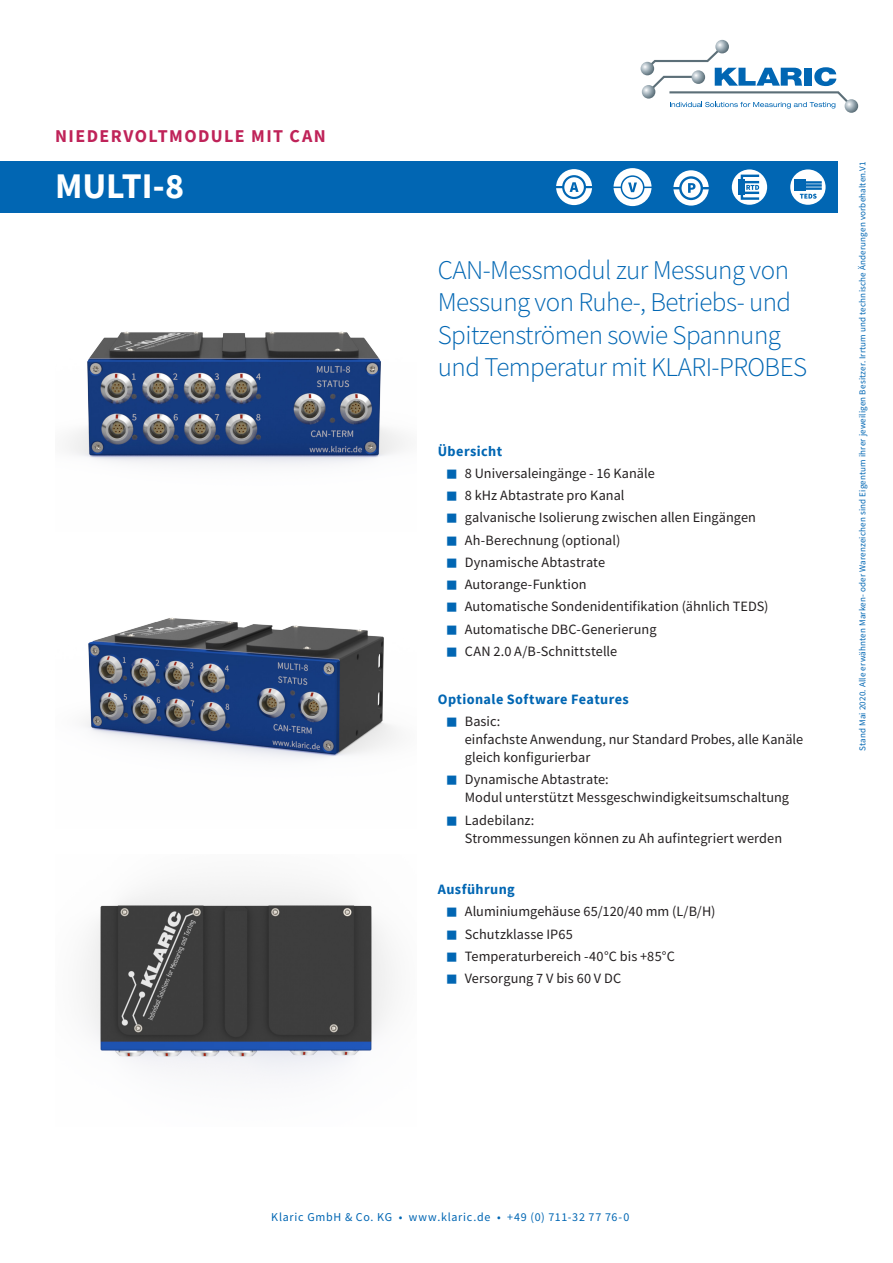
<style>
.page{position:relative;width:893px;height:1263px;background:#fff}
.page>*{position:absolute;margin:0;border:0;box-sizing:border-box;transform-origin:0 0}
.Produkt-Titel__Inhal{font:700 36px "Source Sans Pro";letter-spacing:-.01em;color:#fff}
.Produkt_Beschreibung{font:300 27px/32.4px "Source Sans Pro";letter-spacing:-.02em;color:#0166b3}
.Volt_Kategorie{font:700 18px "Source Sans Pro";letter-spacing:.08em;color:#bf2359}
.t1{font:14.25px/18px "Source Sans Pro";letter-spacing:.005em;color:#231f20}
.Zwischenüberschrift{font:700 14.25px "Source Sans Pro";letter-spacing:.03em;color:#0166b3}
.t2{font:12px "Source Sans Pro";letter-spacing:.06em;color:#0166b3}
.t3{font:9px "Source Sans Pro";letter-spacing:.02em;color:#0166b3}
.s1{font-size:11.25px;color:#0166b3}
</style>
<div class="page">
<svg style="left:715px;top:40px;width:14px;height:13px"></svg>
<svg style="left:845px;top:99px;width:13px;height:14px"></svg>
<svg style="left:641px;top:44px;width:213px;height:65px"></svg>
<div style="left:0;top:162px;width:838px;height:51px;background:#0166b3"></div>
<svg style="left:612px;top:167px;width:41px;height:40px"></svg>
<div style="left:611px;top:166px;width:43px;height:42px;border:2px solid #0166b3;border-radius:50%"></div>
<hr style="left:613px;top:187px;width:39px;height:1px;background:#0166b3">
<div style="left:621px;top:176px;width:23px;height:23px;background:#fff;border-radius:50%"></div>
<div style="left:621px;top:175px;width:23px;height:24px;border:2px solid #0166b3;border-radius:50%"></div>
<svg style="left:628px;top:182px;width:9px;height:10px"></svg>
<svg style="left:554px;top:167px;width:40px;height:40px"></svg>
<div style="left:553px;top:166px;width:42px;height:42px;border:3px solid #0166b3;border-radius:50%"></div>
<hr style="left:554px;top:186px;width:40px;height:2px;background:#0166b3">
<svg style="left:563px;top:176px;width:22px;height:22px"></svg>
<div style="left:562px;top:175px;width:24px;height:24px;border:2px solid #0166b3;border-radius:50%"></div>
<svg style="left:570px;top:182px;width:9px;height:10px"></svg>
<svg style="left:730px;top:168px;width:39px;height:39px"></svg>
<div style="left:728px;top:166px;width:43px;height:42px;border:4px solid #0166b3;border-radius:50%"></div>
<div style="left:738px;top:179px;width:6px;height:16px;background:#0166b3"></div>
<svg style="left:739px;top:173px;width:22px;height:28px"></svg>
<svg style="left:788px;top:168px;width:39px;height:39px"></svg>
<div style="left:787px;top:166px;width:42px;height:42px;border:4px solid #0166b3;border-radius:50%"></div>
<hr style="left:804px;top:181px;width:18px;height:3px;background:#0166b3">
<hr style="left:804px;top:184px;width:18px;height:3px;background:#0166b3">
<hr style="left:804px;top:187px;width:18px;height:3px;background:#0166b3">
<div style="left:794px;top:180px;width:12px;height:11px;background:#0166b3"></div>
<svg style="left:800px;top:194px;width:17px;height:5px"></svg>
<svg style="left:672px;top:168px;width:38px;height:39px"></svg>
<div style="left:670px;top:167px;width:42px;height:42px;border:4px solid #0166b3;border-radius:50%"></div>
<hr style="left:671px;top:187px;width:40px;height:2px;background:#0166b3">
<svg style="left:680px;top:177px;width:22px;height:22px"></svg>
<div style="left:679px;top:176px;width:24px;height:24px;border:2px solid #0166b3;border-radius:50%"></div>
<svg style="left:688px;top:183px;width:7px;height:10px"></svg>
<img style="left:67px;top:331px;width:338px;height:134px">
<img style="left:85px;top:618px;width:312px;height:141px">
<img style="left:84px;top:883px;width:309px;height:192px">
<p class="Volt_Kategorie" style="left:55px;top:124px;width:272px">NIEDERVOLTMODULE MIT CAN</p>
<p class="Produkt-Titel__Inhal" style="left:55px;top:162px;width:130px">MULTI-8</p>
<p class="Produkt_Beschreibung" style="left:438px;top:254px;width:371px">CAN-Messmodul zur Messung von<br>Messung von Ruhe-, Betriebs- und<br>Spitzenströmen sowie Spannung und Temperatur mit KLARI-PROBES</p>
<p class="Zwischenüberschrift" style="left:438px;top:441px;width:66px">Übersicht</p>
<p class="t1" style="left:447px;top:464px;width:209px"><span class="s1">■</span> 8 Universaleingänge - 16 Kanäle</p>
<p class="t1" style="left:447px;top:486px;width:179px"><span class="s1">■</span> 8 kHz Abtastrate pro Kanal</p>
<p class="t1" style="left:447px;top:509px;width:311px"><span class="s1">■</span> galvanische Isolierung zwischen allen Eingängen</p>
<p class="t1" style="left:447px;top:531px;width:175px"><span class="s1">■</span> Ah-Berechnung (optional)</p>
<p class="t1" style="left:447px;top:553px;width:160px"><span class="s1">■</span> Dynamische Abtastrate</p>
<p class="t1" style="left:447px;top:575px;width:141px"><span class="s1">■</span> Autorange-Funktion</p>
<p class="t1" style="left:447px;top:598px;width:323px"><span class="s1">■</span> Automatische Sondenidentifikation (ähnlich TEDS)</p>
<p class="t1" style="left:447px;top:620px;width:211px"><span class="s1">■</span> Automatische DBC-Generierung</p>
<p class="t1" style="left:447px;top:642px;width:172px"><span class="s1">■</span> CAN 2.0 A/B-Schnittstelle</p>
<p class="Zwischenüberschrift" style="left:438px;top:689px;width:193px">Optionale Software Features</p>
<p class="t1" style="left:465px;top:712px;width:340px;text-indent:-18px"><span class="s1">■</span> Basic:<br>einfachste Anwendung, nur Standard Probes, alle Kanäle gleich konfigurierbar</p>
<p class="t1" style="left:465px;top:771px;width:326px;text-indent:-18px"><span class="s1">■</span> Dynamische Abtastrate:<br>Modul unterstützt Messgeschwindigkeitsumschaltung</p>
<p class="t1" style="left:465px;top:811px;width:319px;text-indent:-18px"><span class="s1">■</span> Ladebilanz:<br>Strommessungen können zu Ah aufintegriert werden</p>
<p class="Zwischenüberschrift" style="left:438px;top:880px;width:79px">Ausführung</p>
<p class="t1" style="left:447px;top:902px;width:270px"><span class="s1">■</span> Aluminiumgehäuse 65/120/40 mm (L/B/H)</p>
<p class="t1" style="left:447px;top:925px;width:128px"><span class="s1">■</span> Schutzklasse IP65</p>
<p class="t1" style="left:447px;top:947px;width:230px"><span class="s1">■</span> Temperaturbereich -40°C bis +85°C</p>
<p class="t1" style="left:447px;top:969px;width:176px"><span class="s1">■</span> Versorgung 7 V bis 60 V DC</p>
<p class="t3" style="left:857px;top:751px;width:591px;rotate:-90deg">Stand Mai 2020. Alle erwähnten Marken- oder Warenzeichen sind Eigentum ihrer jeweiligen Besitzer. Irrtum und technische Änderungen vorbehalten.V1</p>
<p class="t2" style="left:271px;top:1209px;width:360px">Klaric GmbH &amp; Co. KG • www.klaric.de • +49 (0) 711-32 77 76-0</p>
</div>
